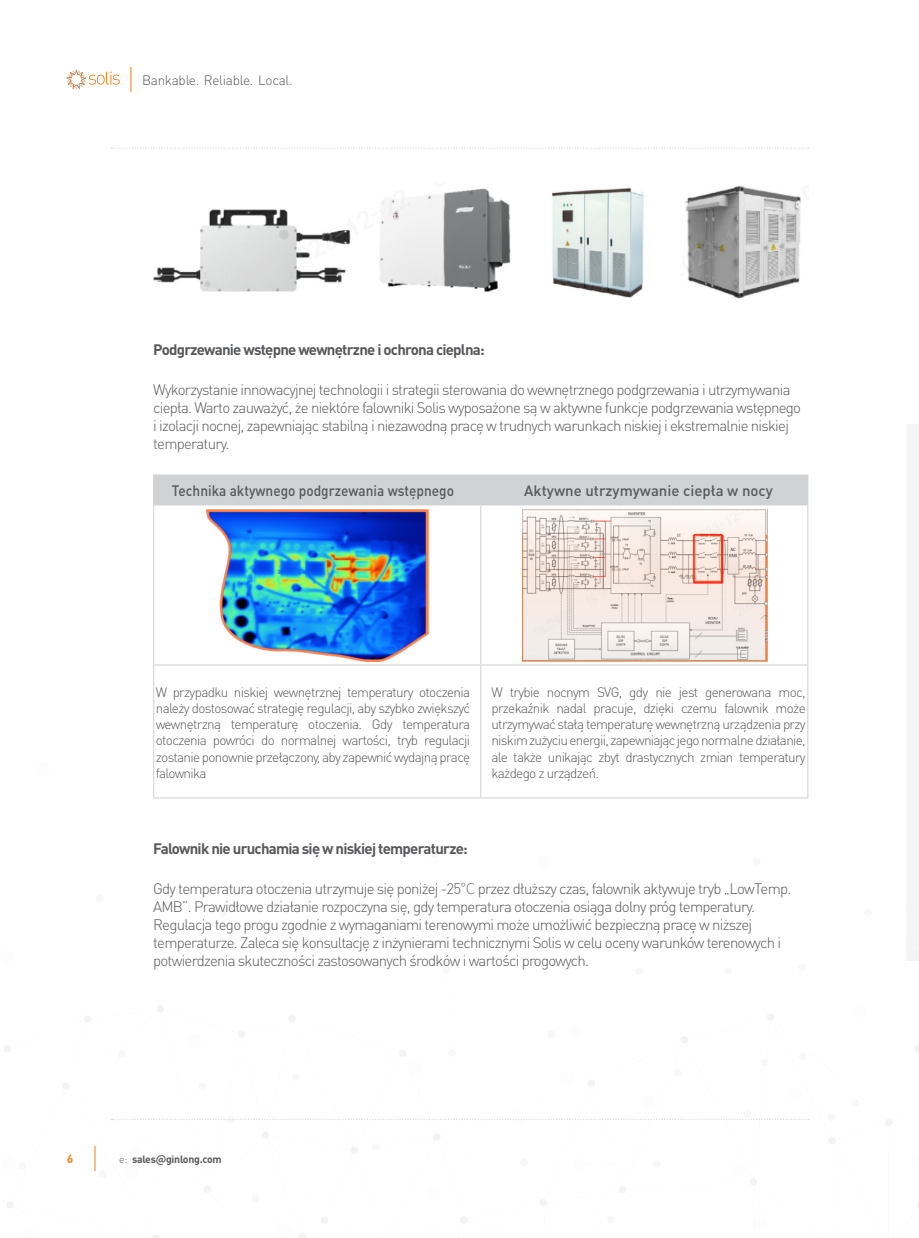
<style>
.page{position:relative;width:919px;height:1238px;background:#fff}
.page>*{position:absolute;margin:0;border:0;box-sizing:border-box;transform-origin:0 0}
.t1{font:300 15px/18px "DIN Pro";letter-spacing:-.05em;color:#57585a}
.t2{font:700 15px "DIN Pro";letter-spacing:-.05em;color:#57585a}
.t3{font:500 15px "DIN Pro";color:#57585a;scale:.91 1}
.t4{font:500 15px "DIN Pro";color:#57585a}
.t5{font:300 13.5px/16.2px "DIN Pro";letter-spacing:-.05em;color:#57585a;text-align:justify}
.t6{font:300 13.5px "DIN Pro";letter-spacing:-.02em;color:#57585a}
.t7{font:700 12px "DIN Pro";color:#f58220}
.t8{font:700 10.5px "DIN Pro";letter-spacing:-.025em;color:#57585a}
.s1{font-family:"Source Han Sans SC";font-weight:200}
.s2{font-weight:300}
.s3{font-family:"Source Han Sans SC"}
</style>
<div class="page">
<svg style="left:130px;top:67px;width:1px;height:25px"></svg>
<svg style="left:67px;top:70px;width:53px;height:19px"></svg>
<div style="left:906px;top:424px;width:12px;height:536px;background:#f5f5f6"></div>
<svg style="left:111px;top:148px;width:697px;height:1px"></svg>
<img style="left:153px;top:188px;width:358px;height:104px">
<img style="left:552px;top:187px;width:92px;height:111px">
<img style="left:685px;top:185px;width:117px;height:114px">
<hr style="left:480px;top:505px;width:1px;height:159px;background:#d1d2d4">
<hr style="left:480px;top:665px;width:1px;height:132px;background:#d1d2d4">
<hr style="left:153px;top:474px;width:327px;height:1px;background:#d1d2d4">
<hr style="left:480px;top:474px;width:328px;height:1px;background:#d1d2d4">
<div style="left:153px;top:475px;width:655px;height:29px;background:#d1d2d4"></div>
<hr style="left:153px;top:504px;width:327px;height:1px;background:#d1d2d4">
<hr style="left:153px;top:505px;width:1px;height:159px;background:#d1d2d4">
<hr style="left:480px;top:504px;width:328px;height:1px;background:#d1d2d4">
<hr style="left:807px;top:505px;width:1px;height:159px;background:#d1d2d4">
<hr style="left:153px;top:664px;width:327px;height:1px;background:#d1d2d4">
<hr style="left:153px;top:665px;width:1px;height:132px;background:#d1d2d4">
<hr style="left:480px;top:664px;width:328px;height:1px;background:#d1d2d4">
<hr style="left:807px;top:665px;width:1px;height:132px;background:#d1d2d4">
<img style="left:206px;top:509px;width:222px;height:152px">
<img style="left:522px;top:509px;width:245px;height:152px">
<svg style="left:4px;top:761px;width:914px;height:477px"></svg>
<p class="t6" style="left:142px;top:71px;width:152px">Bankable. Reliable. Local.</p>
<p class="t2" style="left:153px;top:340px;width:333px">Podgrzewanie wstępne wewnętrzne i ochrona cieplna:</p>
<p class="t1" style="left:153px;top:380px;width:649px">Wykorzystanie innowacyjnej technologii i strategii sterowania do wewnętrznego podgrzewania i utrzymywania ciepła. Warto zauważyć, że niektóre falowniki Solis wyposażone są w aktywne funkcje podgrzewania wstępnego i izolacji nocnej, zapewniając stabilną i niezawodną pracę w trudnych warunkach niskiej i ekstremalnie niskiej temperatury.</p>
<p class="t3" style="left:172px;top:481px;width:311px">Technika aktywnego podgrzewania wstępnego</p>
<p class="t4" style="left:524px;top:481px;width:250px">Aktywne utrzymywanie ciepła w nocy</p>
<p class="t5" style="left:156px;top:683px;width:316px">W przypadku niskiej wewnętrznej temperatury otoczenia należy dostosować strategię regulacji, aby szybko zwiększyć wewnętrzną temperaturę otoczenia. Gdy temperatura otoczenia powróci do normalnej wartości, tryb regulacji zostanie ponownie przełączony, aby zapewnić wydajną pracę falownika</p>
<p class="t5" style="left:491px;top:683px;width:316px">W trybie nocnym SVG, gdy nie jest generowana moc, przekaźnik nadal pracuje, dzięki czemu falownik może utrzymywać stałą temperaturę wewnętrzną urządzenia przy niskim zużyciu energii, zapewniając jego normalne działanie, ale także unikając zbyt drastycznych zmian temperatury każdego z urządzeń.</p>
<p class="t2" style="left:153px;top:838px;width:316px">Falownik nie uruchamia się w niskiej temperaturze:</p>
<p class="t1" style="left:153px;top:878px;width:639px">Gdy temperatura otoczenia utrzymuje się poniżej -25<span class="s1">℃</span> przez dłuższy czas, falownik aktywuje tryb „LowTemp.<br>AMB”. Prawidłowe działanie rozpoczyna się, gdy temperatura otoczenia osiąga dolny próg temperatury.<br>Regulacja tego progu zgodnie z wymaganiami terenowymi może umożliwić bezpieczną pracę w niższej temperaturze. Zaleca się konsultację z inżynierami technicznymi Solis w celu oceny warunków terenowych i potwierdzenia skuteczności zastosowanych środków i wartości progowych.</p>
<p class="t7" style="left:67px;top:1150px;width:8px">6</p>
<p class="t8" style="left:119px;top:1151px;width:104px"><span class="s2">e:</span> sales<span class="s3">@</span>ginlong.com</p>
</div>
